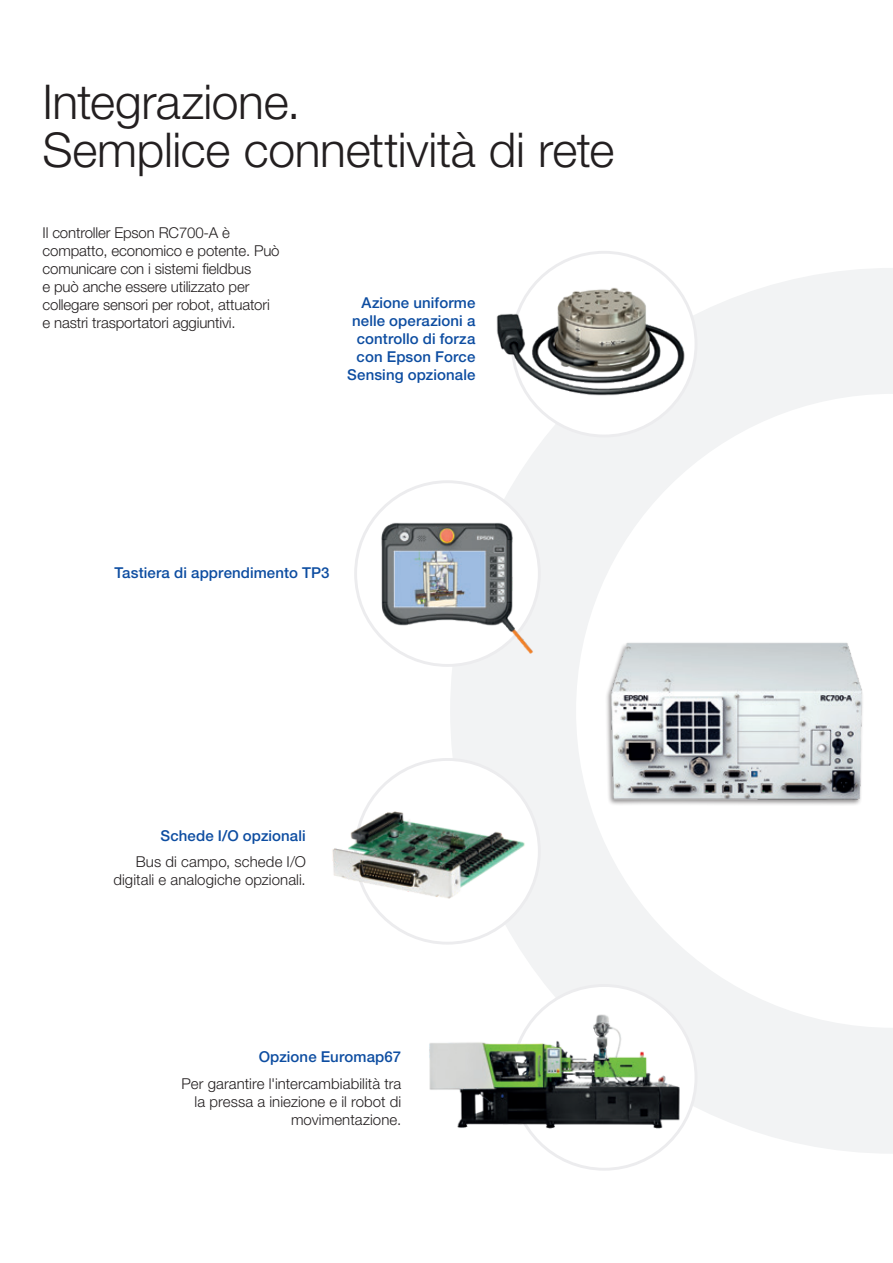
<style>
.page{position:relative;width:893px;height:1263px;background:#fff}
.page>*{position:absolute;margin:0;border:0;box-sizing:border-box;transform-origin:0 0}
.Page_title{font:300 48px "Helvetica Neue LT Pro";letter-spacing:-.01em;color:#231f20}
.intro_copy{font:300 15px/18px "Helvetica Neue LT Pro";letter-spacing:-.01em;color:#231f20}
.Subheads__enlarged_f{font:500 15px/18px "Helvetica Neue LT Pro";letter-spacing:.005em;color:#0d4da1;text-align:right}
.Subheads__enlarged_f-2{font:300 15px/18px "Helvetica Neue LT Pro";letter-spacing:.005em;color:#231f20;text-align:right}
</style>
<div class="page">
<svg style="left:450px;top:268px;width:443px;height:886px;fill:#f2f3f4"></svg>
<svg style="left:576px;top:394px;width:317px;height:634px"></svg>
<div style="left:356px;top:759px;width:183px;height:184px;background:#fff;border-radius:50%"></div>
<div style="left:356px;top:482px;width:183px;height:183px;background:#fff;border-radius:50%"></div>
<div style="left:512px;top:985px;width:184px;height:184px;background:#fff;border-radius:50%"></div>
<div style="left:512px;top:252px;width:184px;height:184px;background:#fff;border-radius:50%"></div>
<img style="left:491px;top:283px;width:196px;height:117px">
<img style="left:369px;top:516px;width:176px;height:149px">
<img style="left:332px;top:801px;width:200px;height:111px">
<img style="left:605px;top:621px;width:263px;height:198px">
<img style="left:429px;top:1011px;width:264px;height:126px">
<p class="Page_title" style="left:43px;top:73px;width:260px">Integrazione.</p>
<p class="Page_title" style="left:43px;top:121px;width:573px">Semplice connettività di rete</p>
<p class="intro_copy" style="left:43px;top:223px;width:239px">Il controller Epson RC700-A è compatto, economico e potente. Può comunicare con i sistemi fieldbus<br>e può anche essere utilizzato per collegare sensori per robot, attuatori e nastri trasportatori aggiuntivi.</p>
<p class="Subheads__enlarged_f" style="left:347px;top:294px;width:130px">Azione uniforme nelle operazioni a controllo di forza con Epson Force<br>Sensing opzionale</p>
<p class="Subheads__enlarged_f" style="left:114px;top:563px;width:217px">Tastiera di apprendimento TP3</p>
<p class="Subheads__enlarged_f" style="left:161px;top:826px;width:147px">Schede I/O opzionali</p>
<p class="Subheads__enlarged_f-2" style="left:113px;top:853px;width:194px">Bus di campo, schede I/O digitali e analogiche opzionali.</p>
<p class="Subheads__enlarged_f" style="left:259px;top:1048px;width:144px">Opzione Euromap67</p>
<p class="Subheads__enlarged_f-2" style="left:182px;top:1074px;width:221px">Per garantire l'intercambiabilità tra la pressa a iniezione e il robot di movimentazione.</p>
</div>
